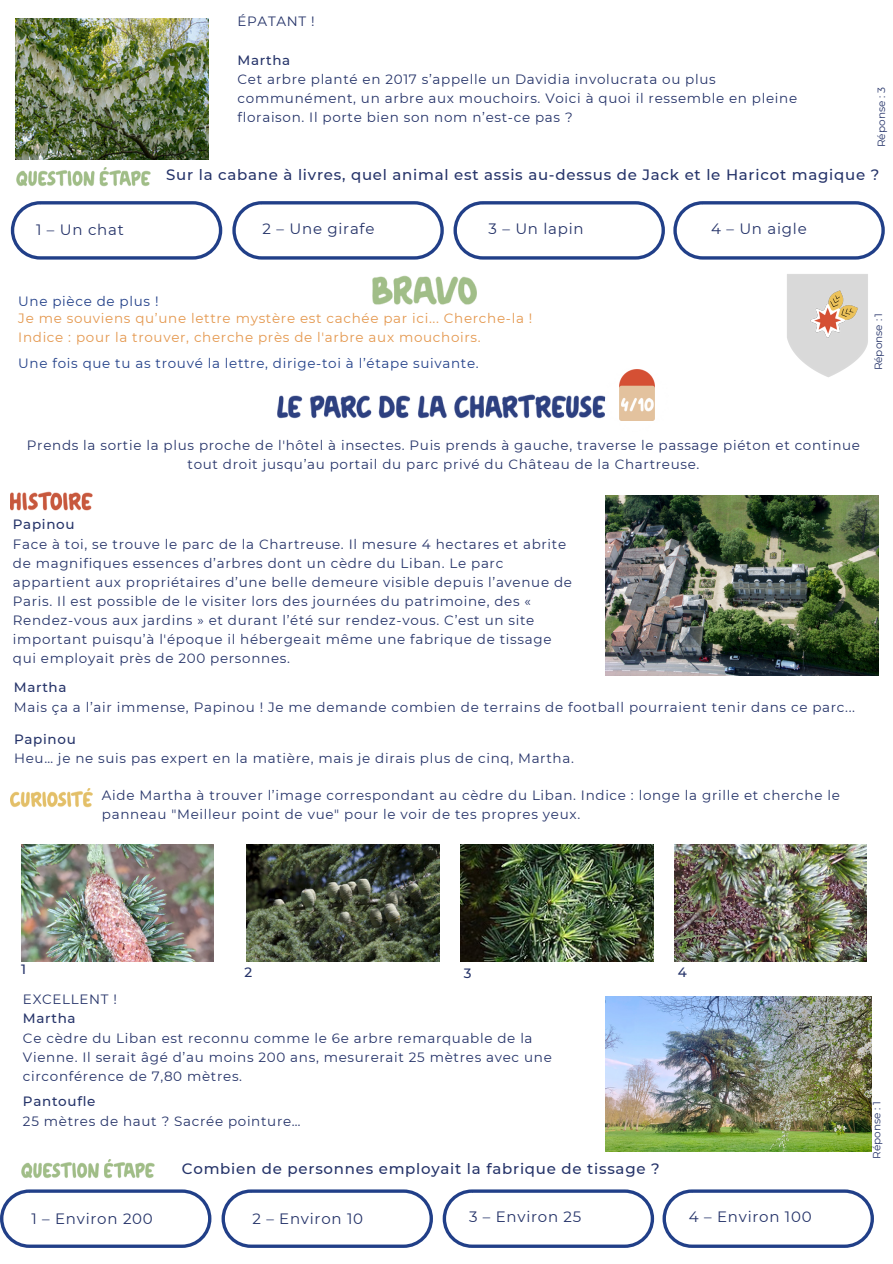
<style>
.page{position:relative;width:893px;height:1264px;background:#fff}
.page>*{position:absolute;margin:0;border:0;box-sizing:border-box;transform-origin:0 0}
.t1{font:500 15px "Montserrat";letter-spacing:.05em;color:#253369}
.t2{font:15px "Montserrat";letter-spacing:.05em;color:#253369}
.t3{font:13.5px/19px "Montserrat";letter-spacing:.05em;color:#253369}
.t4{font:13.5px "Montserrat";letter-spacing:.05em;color:#e4984f}
.t5{font:13.5px "Montserrat";letter-spacing:.05em;color:#213f88}
.t6{font:500 13.5px "Montserrat";letter-spacing:.05em;color:#253369}
.t7{font:10.5px "Montserrat";color:#253369}
</style>
<div class="page">
<img style="left:16px;top:19px;width:193px;height:140px">
<svg style="left:11px;top:201px;width:211px;height:58px"></svg>
<svg style="left:232px;top:201px;width:212px;height:58px"></svg>
<svg style="left:453px;top:201px;width:212px;height:58px"></svg>
<svg style="left:673px;top:201px;width:211px;height:58px"></svg>
<img style="left:17px;top:167px;width:133px;height:20px">
<img style="left:787px;top:274px;width:81px;height:103px">
<img style="left:372px;top:275px;width:105px;height:30px">
<img style="left:278px;top:394px;width:327px;height:25px">
<img style="left:605px;top:495px;width:272px;height:180px">
<img style="left:11px;top:491px;width:82px;height:20px">
<img style="left:11px;top:788px;width:82px;height:20px">
<img style="left:21px;top:844px;width:192px;height:117px">
<img style="left:247px;top:844px;width:192px;height:117px">
<img style="left:461px;top:844px;width:192px;height:117px">
<img style="left:674px;top:844px;width:192px;height:117px">
<img style="left:605px;top:996px;width:266px;height:155px">
<svg style="left:0;top:1189px;width:211px;height:58px"></svg>
<svg style="left:221px;top:1189px;width:212px;height:58px"></svg>
<svg style="left:442px;top:1189px;width:212px;height:58px"></svg>
<svg style="left:662px;top:1189px;width:211px;height:58px"></svg>
<img style="left:21px;top:1159px;width:134px;height:20px">
<img style="left:605px;top:369px;width:50px;height:52px">
<img style="left:620px;top:370px;width:34px;height:50px">
<img style="left:622px;top:396px;width:33px;height:18px">
<p class="t3" style="left:237px;top:12px;width:78px">ÉPATANT !</p>
<p class="t6" style="left:237px;top:51px;width:54px">Martha</p>
<p class="t3" style="left:237px;top:69px;width:561px">Cet arbre planté en 2017 s’appelle un Davidia involucrata ou plus communément, un arbre aux mouchoirs. Voici à quoi il ressemble en pleine floraison. Il porte bien son nom n’est-ce pas ?</p>
<p class="t7" style="left:875px;top:147px;width:61px;rotate:-90deg">Réponse : 3</p>
<p class="t1" style="left:166px;top:165px;width:714px">Sur la cabane à livres, quel animal est assis au-dessus de Jack et le Haricot magique ?</p>
<p class="t2" style="left:36px;top:220px;width:89px">1 – Un chat</p>
<p class="t2" style="left:262px;top:219px;width:113px">2 – Une girafe</p>
<p class="t2" style="left:488px;top:219px;width:97px">3 – Un lapin</p>
<p class="t2" style="left:711px;top:219px;width:97px">4 – Un aigle</p>
<p class="t5" style="left:18px;top:293px;width:142px">Une pièce de plus !</p>
<p class="t4" style="left:18px;top:310px;width:515px">Je me souviens qu’une lettre mystère est cachée par ici... Cherche-la !</p>
<p class="t4" style="left:18px;top:329px;width:464px">Indice : pour la trouver, cherche près de l'arbre aux mouchoirs.</p>
<p class="t5" style="left:18px;top:355px;width:462px">Une fois que tu as trouvé la lettre, dirige-toi à l’étape suivante.</p>
<p class="t7" style="left:871px;top:370px;width:59px;rotate:-90deg">Réponse : 1</p>
<p class="t3" style="left:27px;top:435px;width:834px;text-align:center">Prends la sortie la plus proche de l'hôtel à insectes. Puis prends à gauche, traverse le passage piéton et continue tout droit jusqu’au portail du parc privé du Château de la Chartreuse.</p>
<p class="t6" style="left:13px;top:516px;width:63px">Papinou</p>
<p class="t3" style="left:13px;top:534px;width:560px">Face à toi, se trouve le parc de la Chartreuse. Il mesure 4 hectares et abrite de magnifiques essences d’arbres dont un cèdre du Liban. Le parc appartient aux propriétaires d’une belle demeure visible depuis l’avenue de Paris. Il est possible de le visiter lors des journées du patrimoine, des « Rendez-vous aux jardins » et durant l’été sur rendez-vous. C’est un site important puisqu’à l'époque il hébergeait même une fabrique de tissage qui employait près de 200 personnes.</p>
<p class="t6" style="left:14px;top:679px;width:54px">Martha</p>
<p class="t3" style="left:14px;top:697px;width:842px">Mais ça a l’air immense, Papinou ! Je me demande combien de terrains de football pourraient tenir dans ce parc...</p>
<p class="t6" style="left:14px;top:731px;width:63px">Papinou</p>
<p class="t3" style="left:14px;top:748px;width:561px">Heu… je ne suis pas expert en la matière, mais je dirais plus de cinq, Martha.</p>
<p class="t3" style="left:102px;top:785px;width:739px">Aide Martha à trouver l’image correspondant au cèdre du Liban. Indice : longe la grille et cherche le panneau "Meilleur point de vue" pour le voir de tes propres yeux.</p>
<p class="t6" style="left:21px;top:960px;width:6px">1</p>
<p class="t6" style="left:244px;top:963px;width:9px">2</p>
<p class="t6" style="left:464px;top:964px;width:9px">3</p>
<p class="t6" style="left:678px;top:963px;width:11px">4</p>
<p class="t3" style="left:23px;top:989px;width:96px">EXCELLENT !</p>
<p class="t6" style="left:23px;top:1010px;width:54px">Martha</p>
<p class="t3" style="left:23px;top:1028px;width:530px">Ce cèdre du Liban est reconnu comme le 6e arbre remarquable de la<br>Vienne. Il serait âgé d’au moins 200 ans, mesurerait 25 mètres avec une circonférence de 7,80 mètres.</p>
<p class="t6" style="left:23px;top:1093px;width:74px">Pantoufle</p>
<p class="t3" style="left:23px;top:1111px;width:279px">25 mètres de haut ? Sacrée pointure…</p>
<p class="t1" style="left:182px;top:1159px;width:479px">Combien de personnes employait la fabrique de tissage ?</p>
<p class="t2" style="left:31px;top:1209px;width:123px">1 – Environ 200</p>
<p class="t2" style="left:252px;top:1209px;width:112px">2 – Environ 10</p>
<p class="t2" style="left:469px;top:1207px;width:114px">3 – Environ 25</p>
<p class="t2" style="left:688px;top:1207px;width:124px">4 – Environ 100</p>
<p class="t7" style="left:870px;top:1158px;width:59px;rotate:-90deg">Réponse : 1</p>
</div>
